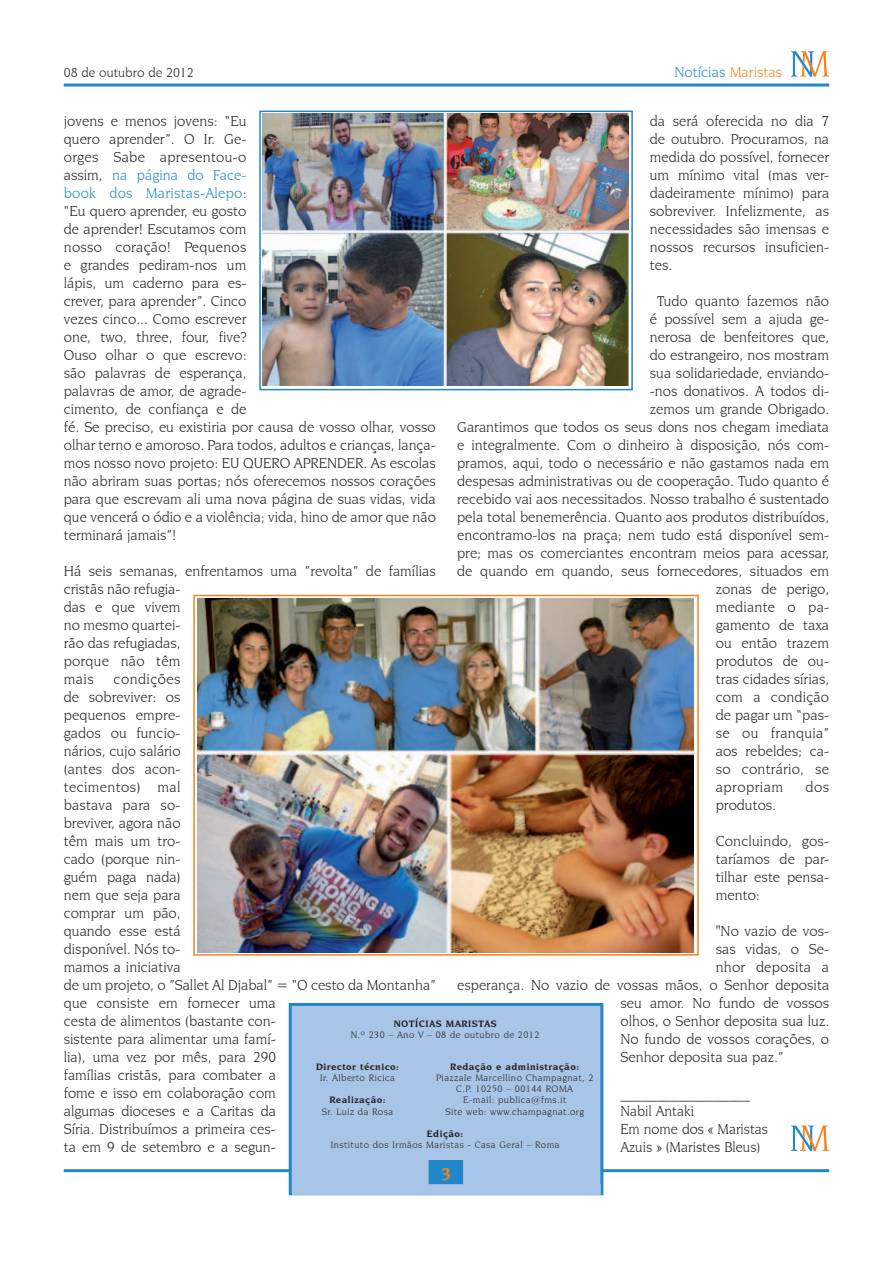
<style>
.page{position:relative;width:893px;height:1263px;background:#fff}
.page>*{position:absolute;margin:0;border:0;box-sizing:border-box;transform-origin:0 0}
.t1{font:700 18px "Novarese IT Cby BT";color:#f58220}
.t2{font:15px/18px "Novarese IT Cby BT";color:#231f20}
.t3{font:15px/18px "Novarese IT Cby BT";color:#231f20;scale:.96 1}
.t4{font:15px "Novarese IT Cby BT";color:#2088c9}
.t5{font:15px "Novarese IT Cby BT";letter-spacing:.035em;color:#231f20}
.t6{font:13.5px "Novarese IT Cby BT";color:#231f20}
.t7{font:9.75px/11.2px "Novarese IT Cby BT";letter-spacing:.05em;color:#231f20;text-align:center}
.t8{font:700 9.75px "Novarese IT Cby BT";letter-spacing:.05em;color:#231f20}
.s1{color:#f58220}
.s2{color:#2088c9}
</style>
<div class="page">
<hr style="left:64px;top:1169px;width:765px;height:3px;background:#2088c9">
<hr style="left:64px;top:84px;width:765px;height:3px;background:#2088c9">
<svg style="left:791px;top:51px;width:38px;height:26px"></svg>
<svg style="left:791px;top:1125px;width:38px;height:26px"></svg>
<div style="left:289px;top:1003px;width:314px;height:192px;background:#a8c4e6;border:3px solid #2088c9"></div>
<div style="left:429px;top:1160px;width:34px;height:24px;background:#2088c9"></div>
<div style="left:292px;top:1184px;width:309px;height:11px;background:#a8c4e6"></div>
<img style="left:263px;top:114px;width:365px;height:272px">
<div style="left:259px;top:111px;width:374px;height:279px;border:2px solid #2088c9"></div>
<img style="left:197px;top:599px;width:497px;height:353px">
<div style="left:193px;top:595px;width:506px;height:360px;border:2px solid #f58220"></div>
<p class="t6" style="left:64px;top:64px;width:132px">08 de outubro de 2012</p>
<p class="t4" style="left:674px;top:63px;width:110px">Notícias <span class="s1">Maristas</span></p>
<p class="t2" style="left:64px;top:112px;width:374px">jovens e menos jovens: “Eu<br>quero aprender”. O Ir. Ge-<br>orges Sabe apresentou-o<br>assim, <span class="s2">na página do Face-<br>book dos Maristas-Alepo</span>:<br>“Eu quero aprender, eu gosto<br>de aprender! Escutamos com<br>nosso coração! Pequenos<br>e grandes pediram-nos um<br>lápis, um caderno para es-<br>crever, para aprender”. Cinco<br>vezes cinco... Como escrever<br>one, two, three, four, five?<br>Ouso olhar o que escrevo:<br>são palavras de esperança,<br>palavras de amor, de agrade-<br>cimento, de confiança e de<br>fé. Se preciso, eu existiria por causa de vosso olhar, vosso olhar terno e amoroso. Para todos, adultos e crianças, lança&shy;mos nosso novo projeto: EU QUERO APRENDER. As escolas não abriram suas portas; nós oferecemos nossos corações para que escrevam ali uma nova página de suas vidas, vida que vencerá o ódio e a violência; vida, hino de amor que não terminará jamais”!</p>
<p class="t2" style="left:64px;top:562px;width:374px">Há seis semanas, enfrentamos uma ”revolta” de famílias cristãs não refugia-<br>das e que vivem<br>no mesmo quartei-<br>rão das refugiadas,<br>porque não têm<br>mais</p>
<p class="t2" style="left:650px;top:112px;width:181px;text-align:justify">da será oferecida no dia 7 de outubro. Procuramos, na medida do possível, fornecer um mínimo vital (mas ver&shy;dadeiramente mínimo) para sobreviver. Infelizmente, as necessidades são imensas e nossos recursos insuficien&shy;tes.</p>
<p class="t2" style="left:657px;top:292px;width:173px">Tudo quanto fazemos não</p>
<p class="t2" style="left:650px;top:310px;width:181px">é possível sem a ajuda ge-</p>
<p class="t2" style="left:650px;top:328px;width:181px">nerosa de benfeitores que,</p>
<p class="t2" style="left:650px;top:346px;width:181px">do estrangeiro, nos mostram</p>
<p class="t2" style="left:650px;top:364px;width:181px">sua solidariedade, enviando-</p>
<p class="t2" style="left:650px;top:382px;width:181px">-nos donativos. A todos di-</p>
<p class="t2" style="left:650px;top:400px;width:181px">zemos um grande Obrigado.</p>
<p class="t2" style="left:457px;top:418px;width:374px">Garantimos que todos os seus dons nos chegam imediata</p>
<p class="t2" style="left:457px;top:436px;width:374px">e integralmente. Com o dinheiro à disposição, nós com-</p>
<p class="t2" style="left:457px;top:454px;width:374px">pramos, aqui, todo o necessário e não gastamos nada em</p>
<p class="t2" style="left:457px;top:472px;width:374px">despesas administrativas ou de cooperação. Tudo quanto é</p>
<p class="t2" style="left:457px;top:490px;width:374px">recebido vai aos necessitados. Nosso trabalho é sustentado</p>
<p class="t2" style="left:457px;top:508px;width:374px">pela total benemerência. Quanto aos produtos distribuídos,</p>
<p class="t2" style="left:457px;top:526px;width:374px">encontramo-los na praça; nem tudo está disponível sem-</p>
<p class="t2" style="left:457px;top:544px;width:373px">pre; mas os comerciantes encontram meios para acessar,</p>
<p class="t2" style="left:457px;top:562px;width:374px">de quando em quando, seus fornecedores, situados em</p>
<p class="t2" style="left:716px;top:580px;width:115px">zonas de perigo,</p>
<p class="t2" style="left:716px;top:598px;width:115px">mediante o pa-</p>
<p class="t2" style="left:716px;top:616px;width:115px">gamento de taxa</p>
<p class="t2" style="left:716px;top:634px;width:115px">ou então trazem</p>
<p class="t2" style="left:716px;top:652px;width:115px">produtos de ou-</p>
<p class="t2" style="left:716px;top:670px;width:115px">tras cidades sírias,</p>
<p class="t2" style="left:716px;top:688px;width:115px">com a condição</p>
<p class="t2" style="left:716px;top:706px;width:115px">de pagar um “pas-</p>
<p class="t2" style="left:716px;top:724px;width:115px">se ou franquia”</p>
<p class="t2" style="left:716px;top:742px;width:115px">aos rebeldes; ca-</p>
<p class="t2" style="left:716px;top:760px;width:115px">so contrário, se</p>
<p class="t5" style="left:716px;top:778px;width:69px">apropriam</p>
<p class="t2" style="left:805px;top:778px;width:25px">dos</p>
<p class="t2" style="left:716px;top:796px;width:62px">produtos.</p>
<p class="t2" style="left:716px;top:832px;width:115px;text-align:justify">Concluindo, gos&shy;taríamos de par&shy;tilhar este pensa&shy;mento:</p>
<p class="t2" style="left:716px;top:922px;width:115px">"No vazio de vos-</p>
<p class="t2" style="left:716px;top:940px;width:115px">sas vidas, o Se-</p>
<p class="t2" style="left:716px;top:958px;width:115px">nhor deposita a</p>
<p class="t2" style="left:457px;top:976px;width:374px">esperança. No vazio de vossas mãos, o Senhor deposita</p>
<p class="t2" style="left:620px;top:994px;width:210px">seu amor. No fundo de vossos</p>
<p class="t2" style="left:620px;top:1012px;width:210px">olhos, o Senhor deposita sua luz.</p>
<p class="t2" style="left:620px;top:1030px;width:210px">No fundo de vossos corações, o</p>
<p class="t2" style="left:620px;top:1048px;width:165px">Senhor deposita sua paz.”</p>
<p class="t3" style="left:620px;top:1084px;width:155px">__________________<br>Nabil Antaki<br>Em nome dos « Maristas<br>Azuis » (Maristes Bleus)</p>
<p class="t2" style="left:64px;top:670px;width:374px;text-indent:50px">condições<br>de sobreviver: os<br>pequenos empre-<br>gados ou funcio-<br>nários, cujo salário<br>(antes dos acon-<br>tecimentos) mal<br>bastava para so-<br>breviver, agora não<br>têm mais um tro-<br>cado (porque nin-<br>guém paga nada)<br>nem que seja para<br>comprar um pão,<br>quando esse está<br>disponível. Nós to-<br>mamos a iniciativa<br>de um projeto, o ”Sallet Al Djabal” = “O cesto da Montanha” que consiste em fornecer uma<br>cesta de alimentos (bastante con-<br>sistente para alimentar uma famí-<br>lia), uma vez por mês, para 290<br>famílias cristãs, para combater a<br>fome e isso em colaboração com<br>algumas dioceses e a Caritas da<br>Síria. Distribuímos a primeira ces-<br>ta em 9 de setembro e a segun-</p>
<p class="t8" style="left:394px;top:1017px;width:82px">Notícias MARISTAS</p>
<p class="t7" style="left:351px;top:1029px;width:190px">N.º 230 – Ano V – 08 de outubro de 2012</p>
<p class="t8" style="left:316px;top:1060px;width:85px">Director técnico:</p>
<p class="t7" style="left:320px;top:1072px;width:76px">Ir. Alberto Ricica</p>
<p class="t8" style="left:329px;top:1094px;width:58px">Realização:</p>
<p class="t7" style="left:322px;top:1106px;width:73px">Sr. Luiz da Rosa</p>
<p class="t8" style="left:450px;top:1060px;width:131px">Redação e administração:</p>
<p class="t7" style="left:436px;top:1072px;width:159px">Piazzale Marcellino Champagnat, 2<br>C.P. 10250 – 00144 ROMA<br>E-mail: publica@fms.it<br>Site web: www.champagnat.org</p>
<p class="t8" style="left:427px;top:1128px;width:38px">Edição:</p>
<p class="t7" style="left:331px;top:1139px;width:230px">Instituto dos Irmãos Maristas - Casa Geral – Roma</p>
<p class="t1" style="left:441px;top:1163px;width:12px">3</p>
</div>
